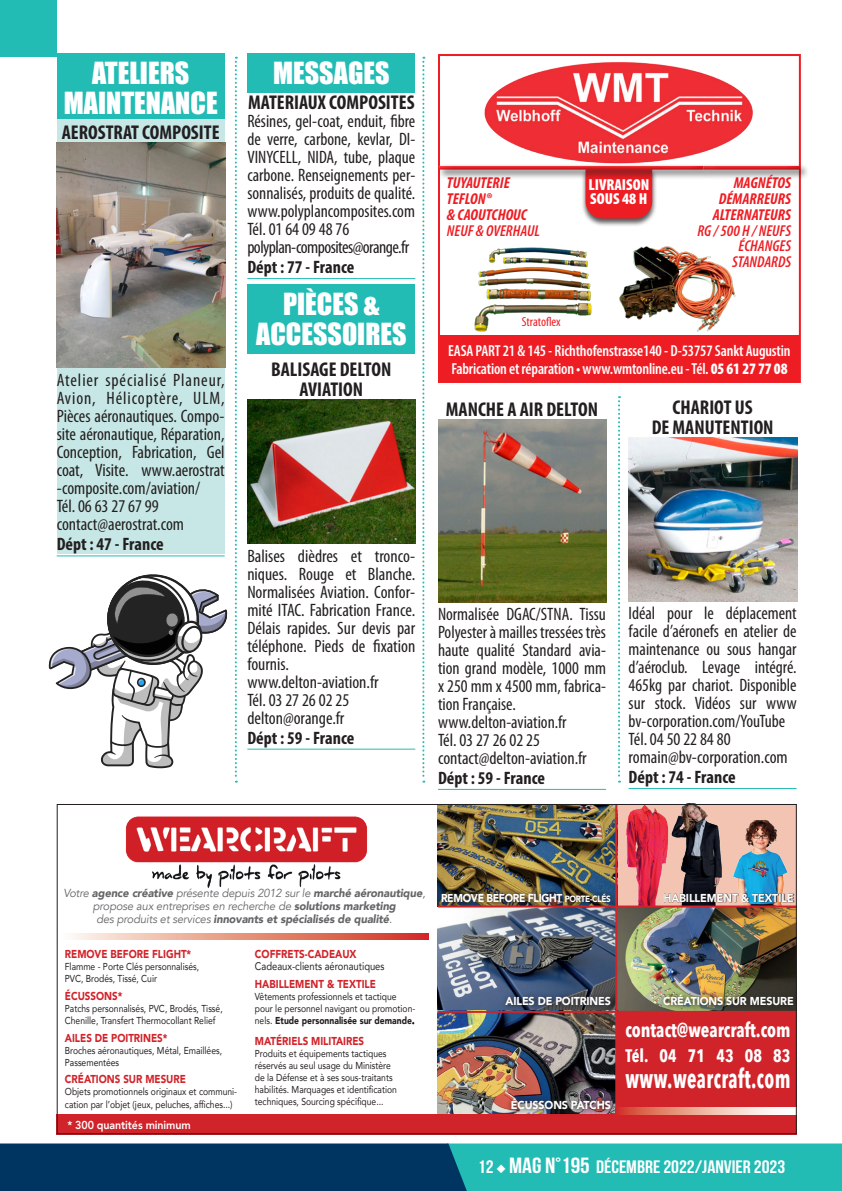
<style>
.page{position:relative;width:842px;height:1191px;background:#fff}
.page>*{position:absolute;margin:0;border:0;box-sizing:border-box;transform-origin:0 0}
.t1{font:28px/30px "Impact";color:#fff;text-align:center}
.t2{font:700 26.6px "Avenir Next Condensed";letter-spacing:.02em;color:#fff;scale:.75 1}
.t3{font:700 condensed 20px/20px "Myriad Pro";color:#231f20;text-align:center}
.t4{font:700 20px "Avenir Next Condensed";color:#fff;scale:.9 1}
.t5{font:condensed 18px/18px "Myriad Pro";color:#231f20}
.t6{font:700 condensed 18px "Myriad Pro";color:#231f20}
.t7{font:700 18px "Bebas Neue";color:#fff;scale:1.1 1}
.t8{font:700 18px "Avenir Next Condensed";letter-spacing:.01em;color:#fff;scale:.9 1}
.t9{font:600 condensed 16px/18px "Myriad Pro";letter-spacing:-.01em;color:#fff}
.t10{font:900 condensed 16px/14px "Myriad Pro";color:#fff}
.t11{font:italic 700 condensed 15.8px/15.8px "Myriad Pro";color:#ee1d23}
.t12{font:italic 600 condensed 15.8px/15.8px "Myriad Pro";color:#ee1d23;text-align:right}
.t13{font:condensed 13.2px "Myriad Pro";letter-spacing:-.005em;color:#ee1d23}
.t14{font:italic 11.6px/13.2px "Avenir";letter-spacing:-.01em;color:#656568;text-align:center;scale:.96 1}
.t15{font:900 11.4px "Avenir";color:#d1232a;scale:.85 1}
.t16{font:900 11.4px "Avenir";letter-spacing:-.01em;color:#fff;scale:.93 1}
.t17{font:900 11.4px "Avenir";letter-spacing:-.03em;color:#fff;scale:.89 1}
.t18{font:800 11.4px "Avenir";letter-spacing:-.01em;color:#fff;scale:.93 1}
.t19{font:11px "Avenir";color:#231f20;scale:.85 1}
.t20{font:10px/12px "Avenir";color:#231f20;scale:.85 1}
.s1{font-weight:900}
.s2{font-weight:500}
.s3{font-size:9px}
.s4{font-size:22px}
</style>
<div class="page">
<div style="left:0;top:0;width:57px;height:57px;background:#22bcb5"></div>
<svg style="left:0;top:1143px;width:842px;height:48px;background:#127489"></svg>
<svg style="left:235px;top:57px;width:2px;height:725px"></svg>
<svg style="left:422px;top:57px;width:2px;height:725px"></svg>
<svg style="left:618px;top:396px;width:2px;height:386px"></svg>
<div style="left:617px;top:804px;width:180px;height:102px;background:#f2c4b1"></div>
<svg style="left:72px;top:933px;width:357px;height:6px;background:#e5907e"></svg>
<img style="left:437px;top:806px;width:178px;height:308px">
<img style="left:730px;top:819px;width:60px;height:86px">
<img style="left:670px;top:806px;width:52px;height:99px">
<img style="left:626px;top:806px;width:42px;height:99px">
<img style="left:617px;top:907px;width:178px;height:103px">
<img style="left:125px;top:816px;width:243px;height:72px">
<div style="left:57px;top:1114px;width:740px;height:20px;background:#d1232a"></div>
<div style="left:617px;top:1011px;width:180px;height:123px;background:#d1232a"></div>
<svg style="left:664px;top:893px;width:130px;height:9px"></svg>
<svg style="left:501px;top:991px;width:114px;height:19px;background:#3e4757"></svg>
<img style="left:658px;top:990px;width:137px;height:20px">
<img style="left:507px;top:1093px;width:108px;height:21px">
<hr style="left:615px;top:804px;width:2px;height:310px;background:#d1232a">
<hr style="left:438px;top:905px;width:359px;height:2px;background:#d1232a">
<hr style="left:438px;top:1010px;width:359px;height:3px;background:#d1232a">
<svg style="left:619px;top:1108px;width:176px;height:6px"></svg>
<img style="left:437px;top:888px;width:179px;height:20px">
<div style="left:57px;top:53px;width:168px;height:69px;background:#22bcb5"></div>
<div style="left:57px;top:119px;width:168px;height:25px;background:#c6e7e5"></div>
<div style="left:57px;top:368px;width:168px;height:130px;background:#c6e7e5"></div>
<div style="left:57px;top:494px;width:168px;height:22px;background:#c6e7e5"></div>
<div style="left:57px;top:512px;width:168px;height:22px;background:#c6e7e5"></div>
<div style="left:57px;top:530px;width:168px;height:24px;background:#c6e7e5"></div>
<hr style="left:57px;top:555px;width:168px;height:1px;background:#22bcb5">
<img style="left:57px;top:143px;width:168px;height:225px">
<div style="left:247px;top:53px;width:168px;height:39px;background:#22bcb5"></div>
<hr style="left:247px;top:278px;width:168px;height:1px;background:#22bcb5">
<div style="left:247px;top:284px;width:168px;height:69px;background:#22bcb5"></div>
<hr style="left:247px;top:748px;width:168px;height:1px;background:#22bcb5">
<img style="left:247px;top:400px;width:169px;height:144px">
<hr style="left:438px;top:789px;width:168px;height:1px;background:#22bcb5">
<img style="left:438px;top:419px;width:168px;height:183px">
<hr style="left:629px;top:788px;width:168px;height:1px;background:#22bcb5">
<img style="left:629px;top:437px;width:168px;height:164px">
<div style="left:438px;top:54px;width:363px;height:329px;background:#fff;border:2px solid #ee1d23"></div>
<img style="left:474px;top:247px;width:118px;height:85px">
<img style="left:484px;top:62px;width:269px;height:101px">
<div style="left:439px;top:335px;width:361px;height:47px;background:#ee1d23"></div>
<div style="left:701px;top:163px;width:108px;height:17px;background:#231f20;opacity:.75"></div>
<div style="left:700px;top:165px;width:100px;height:8px;background:#231f20;opacity:.75"></div>
<img style="left:619px;top:246px;width:117px;height:85px">
<div style="left:581px;top:168px;width:76px;height:59px;background:#231f20;opacity:.75"></div>
<div style="left:585px;top:180px;width:67px;height:38px;background:#ee1d23"></div>
<div style="left:437px;top:163px;width:276px;height:17px;background:#231f20;opacity:.75"></div>
<div style="left:438px;top:165px;width:266px;height:8px;background:#231f20;opacity:.75"></div>
<svg style="left:48px;top:574px;width:180px;height:194px"></svg>
<h1 class="t1" style="left:64px;top:57px;width:155px">ATELIERS<br>MAINTENANCE</h1>
<p class="t3" style="left:62px;top:122px;width:159px">AEROSTRAT COMPOSITE</p>
<p class="t5" style="left:57px;top:370px;width:169px">Atelier spécialisé Planeur,<br>Avion, Hélicoptère, ULM,<br>Pièces aéronautiques. Compo&shy;site aéronautique, Réparation,<br>Conception, Fabrication, Gel coat, Visite. www.aerostrat -composite.com/aviation/<br>Tél. 06 63 27 67 99 contact@aerostrat.com</p>
<p class="t6" style="left:57px;top:532px;width:109px">Dépt : 47 - France</p>
<h1 class="t1" style="left:273px;top:57px;width:118px">MESSAGES</h1>
<p class="t3" style="left:248px;top:92px;width:168px">MATERIAUX COMPOSITES</p>
<p class="t5" style="left:247px;top:112px;width:169px">Résines, gel-coat, enduit, fibre de verre, carbone, kevlar, DI-<br>VINYCELL, NIDA, tube, plaque carbone. Renseignements per&shy;sonnalisés, produits de qualité. www.polyplancomposites.com<br>Tél. 01 64 09 48 76 polyplan-composites@orange.fr</p>
<p class="t6" style="left:247px;top:256px;width:109px">Dépt : 77 - France</p>
<h1 class="t1" style="left:256px;top:288px;width:152px">PIÈCES &amp;<br>ACCESSOIRES</h1>
<p class="t3" style="left:271px;top:359px;width:122px">BALISAGE DELTON<br>AVIATION</p>
<p class="t11" style="left:447px;top:175px;width:82px">TUYAUTERIE<br>TEFLON®<br>&amp; CAOUTCHOUC</p>
<p class="t12" style="left:447px;top:223px;width:94px">NEUF &amp; OVERHAUL</p>
<p class="t10" style="left:588px;top:178px;width:62px">LIVRAISON<br>SOUS 48 H</p>
<p class="t13" style="left:522px;top:313px;width:40px">Stratoflex</p>
<p class="t11" style="left:713px;top:175px;width:80px;text-align:right">MAGNÉTOS<br>DÉMARREURS<br>ALTERNATEURS</p>
<p class="t12" style="left:697px;top:223px;width:95px">RG / 500 H / NEUFS<br>ÉCHANGES<br>STANDARDS</p>
<p class="t9" style="left:448px;top:341px;width:344px">EASA PART 21 &amp; 145 - Richthofenstrasse140 - D-53757 Sankt Augustin<br>Fabrication et réparation • www.wmtonline.eu - Tél. <span class="s1">05 61 27 77 08</span></p>
<p class="t3" style="left:446px;top:399px;width:154px">MANCHE A AIR DELTON</p>
<p class="t3" style="left:652px;top:397px;width:123px">CHARIOT US<br>DE MANUTENTION</p>
<p class="t5" style="left:247px;top:547px;width:169px">Balises dièdres et tronco&shy;niques. Rouge et Blanche.<br>Normalisées Aviation. Confor&shy;mité ITAC. Fabrication France.<br>Délais rapides. Sur devis par téléphone. Pieds de fixation fournis. www.delton-aviation.fr<br>Tél. 03 27 26 02 25 delton@orange.fr</p>
<p class="t6" style="left:247px;top:726px;width:109px">Dépt : 59 - France</p>
<p class="t5" style="left:438px;top:605px;width:169px">Normalisée DGAC/STNA. Tissu<br>Polyester à mailles tressées très haute qualité Standard avia&shy;tion grand modèle, 1000 mm x 250 mm x 4500 mm, fabrica&shy;tion Française. www.delton-aviation.fr<br>Tél. 03 27 26 02 25 contact@delton-aviation.fr</p>
<p class="t6" style="left:438px;top:767px;width:109px">Dépt : 59 - France</p>
<p class="t5" style="left:629px;top:604px;width:169px">Idéal pour le déplacement facile d’aéronefs en atelier de maintenance ou sous hangar d’aéroclub. Levage intégré.<br>465kg par chariot. Disponible sur stock. Vidéos sur www bv-corporation.com/YouTube<br>Tél. 04 50 22 84 80 romain@bv-corporation.com</p>
<p class="t6" style="left:629px;top:766px;width:109px">Dépt : 74 - France</p>
<p class="t14" style="left:63px;top:886px;width:379px">Votre <span class="s1">agence créative</span> présente depuis 2012 sur le <span class="s1">marché aéronautique</span>, propose aux entreprises en recherche de <span class="s1">solutions marketing<br></span>des produits et services <span class="s1">innovants et spécialisés de qualité</span>.</p>
<p class="t15" style="left:65px;top:944px;width:150px">REMOVE BEFORE FLIGHT*</p>
<p class="t20" style="left:65px;top:960px;width:159px">Flamme - Porte Clés personnalisés,<br>PVC, Brodés, Tissé, Cuir</p>
<p class="t15" style="left:65px;top:986px;width:69px">ÉCUSSONS*</p>
<p class="t20" style="left:65px;top:1002px;width:187px">Patchs personnalisés, PVC, Brodés, Tissé,<br>Chenille, Transfert Thermocollant Relief</p>
<p class="t15" style="left:65px;top:1027px;width:122px">AILES DE POITRINES*</p>
<p class="t20" style="left:65px;top:1043px;width:186px">Broches aéronautiques, Métal, Emaillées,<br>Passementées</p>
<p class="t15" style="left:65px;top:1069px;width:144px">CRÉATIONS SUR MESURE</p>
<p class="t20" style="left:65px;top:1085px;width:204px">Objets promotionnels originaux et communi&shy;cation par l’objet (jeux, peluches, affiches...)</p>
<p class="t15" style="left:255px;top:944px;width:121px">COFFRETS-CADEAUX</p>
<p class="t19" style="left:255px;top:957px;width:154px">Cadeaux-clients aéronautiques</p>
<p class="t15" style="left:255px;top:974px;width:144px">HABILLEMENT &amp; TEXTILE</p>
<p class="t20" style="left:255px;top:990px;width:190px">Vêtements professionnels et tactique pour le personnel navigant ou promotion&shy;nels. <span class="s1">Etude personnalisée sur demande</span><span class="s2">.</span></p>
<p class="t15" style="left:255px;top:1031px;width:130px">MATÉRIELS MILITAIRES</p>
<p class="t20" style="left:255px;top:1047px;width:169px">Produits et équipements tactiques réservés au seul usage du Ministère de la Défense et à ses sous-traitants habilités. Marquages et identification techniques, Sourcing spécifique...</p>
<p class="t18" style="left:67px;top:1116px;width:134px">* 300 quantités minimum</p>
<p class="t17" style="left:441px;top:888px;width:192px">REMOVE BEFORE FLIGHT <span class="s3">PORTE-CLÉS</span></p>
<p class="t16" style="left:663px;top:888px;width:142px">HABILLEMENT &amp; TEXTILE</p>
<p class="t16" style="left:506px;top:991px;width:115px">AILES DE POITRINES</p>
<p class="t16" style="left:663px;top:991px;width:142px">CRÉATIONS SUR MESURE</p>
<p class="t16" style="left:511px;top:1095px;width:109px">ÉCUSSONS PATCHS</p>
<p class="t4" style="left:625px;top:1017px;width:185px">contact@wearcraft.com</p>
<p class="t8" style="left:625px;top:1045px;width:185px">Tél. 04 71 43 08 83</p>
<h2 class="t2" style="left:625px;top:1062px;width:222px">www.wearcraft.com</h2>
<p class="t7" style="left:478px;top:1157px;width:281px">12 ◆ <span class="s4">MAG N°195</span> DÉCEMBRE 2022/JANVIER 2023</p>
</div>
